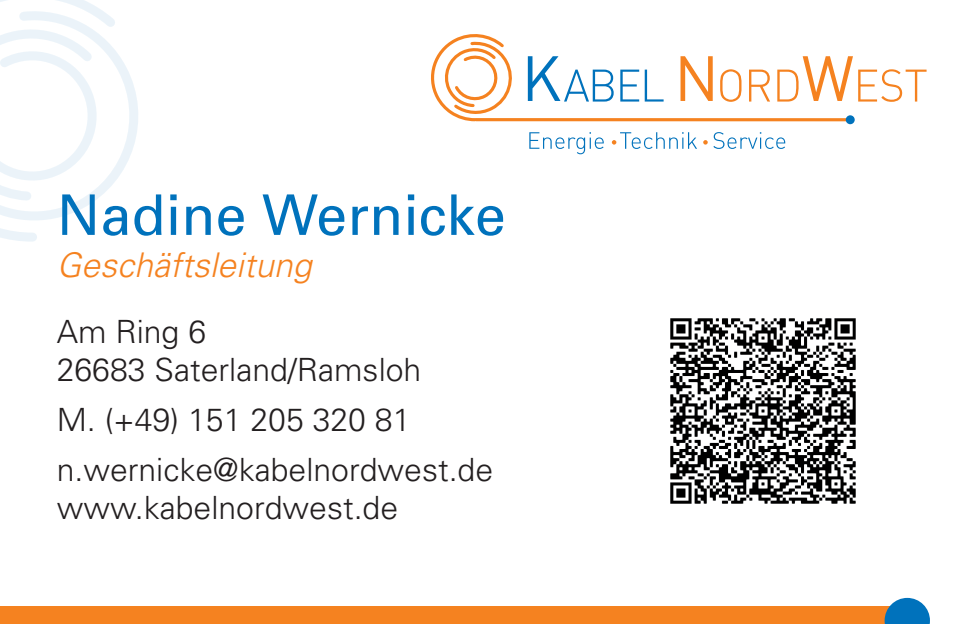
<style>
.page{position:relative;width:964px;height:624px;background:#fff}
.page>*{position:absolute;margin:0;border:0;box-sizing:border-box;transform-origin:0 0}
.t1{font:56px "Univers";color:#0072bc}
.t2{font:italic 300 34px "Univers";color:#f58220}
.t3{font:300 32px/38.4px "Univers";color:#231f20}
</style>
<div class="page">
<svg style="left:0;top:0;width:98px;height:242px"></svg>
<svg style="left:0;top:8px;width:138px;height:227px"></svg>
<svg style="left:431px;top:34px;width:88px;height:88px"></svg>
<hr style="left:476px;top:118px;width:372px;height:3px;background:#f58220">
<div style="left:846px;top:115px;width:9px;height:9px;background:#0072bc;border-radius:50%"></div>
<svg style="left:529px;top:132px;width:256px;height:22px"></svg>
<svg style="left:680px;top:56px;width:246px;height:46px"></svg>
<svg style="left:528px;top:56px;width:135px;height:46px"></svg>
<img style="left:670px;top:318px;width:186px;height:186px">
<div style="left:0;top:607px;width:907px;height:17px;background:#f58220"></div>
<svg style="left:884px;top:598px;width:46px;height:26px"></svg>
<h1 class="t1" style="left:57px;top:182px;width:451px">Nadine Wernicke</h1>
<p class="t2" style="left:57px;top:244px;width:257px">Geschäftsleitung</p>
<p class="t3" style="left:57px;top:312px;width:366px">Am Ring 6<br>26683 Saterland/Ramsloh</p>
<p class="t3" style="left:57px;top:395px;width:438px;line-height:49.6px">M. (+49) 151 205 320 81 n.wernicke@kabelnordwest.de</p>
<p class="t3" style="left:57px;top:489px;width:343px">www.kabelnordwest.de</p>
</div>
